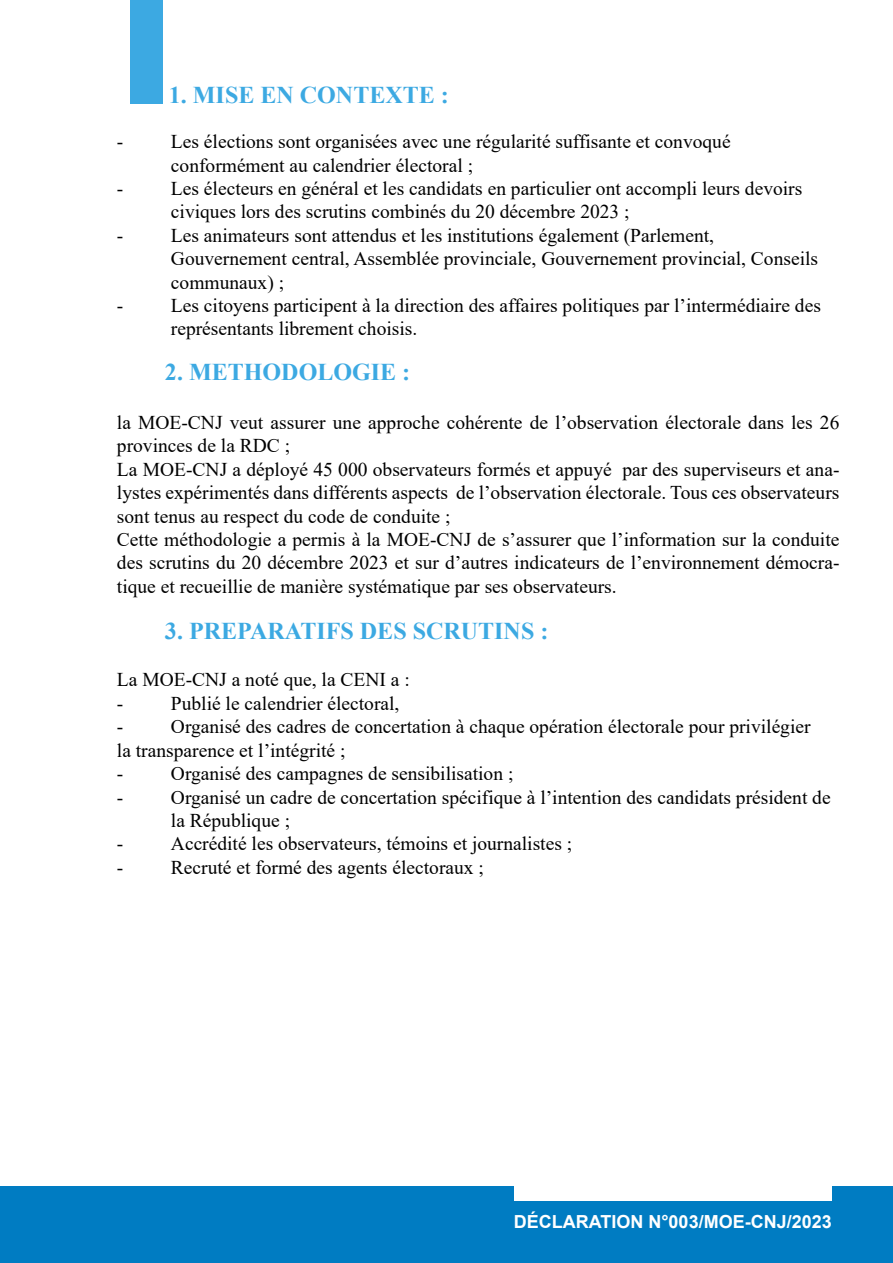
<style>
.page{position:relative;width:893px;height:1263px;background:#fff}
.page>*{position:absolute;margin:0;border:0;box-sizing:border-box;transform-origin:0 0}
.t1{font:700 24px "Times New Roman";color:#3ca9e2}
.t2{font:19.5px/23.4px "Times New Roman";color:#000}
.t3{font:700 18px "Arial";color:#fff}
</style>
<div class="page">
<div style="left:130px;top:0;width:33px;height:103px;background:#3ca9e2"></div>
<div style="left:0;top:1186px;width:893px;height:77px;background:#007cc2"></div>
<div style="left:514px;top:1184px;width:317px;height:17px;background:#fff"></div>
<p class="t1" style="left:169px;top:78px;width:282px">1. MISE EN CONTEXTE :</p>
<p class="t2" style="left:117px;top:129px;width:8px">-</p>
<p class="t2" style="left:171px;top:129px;width:561px">Les élections sont organisées avec une régularité suffisante et convoqué conformément au calendrier électoral ;</p>
<p class="t2" style="left:117px;top:176px;width:8px">-</p>
<p class="t2" style="left:171px;top:176px;width:633px">Les électeurs en général et les candidats en particulier ont accompli leurs devoirs civiques lors des scrutins combinés du 20 décembre 2023 ;</p>
<p class="t2" style="left:117px;top:223px;width:8px">-</p>
<p class="t2" style="left:171px;top:223px;width:649px">Les animateurs sont attendus et les institutions également (Parlement,<br>Gouvernement central, Assemblée provinciale, Gouvernement provincial, Conseils communaux) ;</p>
<p class="t2" style="left:117px;top:293px;width:8px">-</p>
<p class="t2" style="left:171px;top:293px;width:651px">Les citoyens participent à la direction des affaires politiques par l’intermédiaire des représentants librement choisis.</p>
<p class="t1" style="left:165px;top:354px;width:247px">2. METHODOLOGIE :</p>
<p class="t2" style="left:117px;top:410px;width:724px">la MOE-CNJ veut assurer une approche cohérente de l’observation électorale dans les 26 provinces de la RDC ;<br>La MOE-CNJ a déployé 45 000 observateurs formés et appuyé par des superviseurs et ana&shy;lystes expérimentés dans différents aspects de l’observation électorale. Tous ces observateurs sont tenus au respect du code de conduite ;<br>Cette méthodologie a permis à la MOE-CNJ de s’assurer que l’information sur la conduite des scrutins du 20 décembre 2023 et sur d’autres indicateurs de l’environnement démocra&shy;tique et recueillie de manière systématique par ses observateurs.</p>
<p class="t1" style="left:165px;top:614px;width:385px">3. PREPARATIFS DES SCRUTINS :</p>
<p class="t2" style="left:117px;top:668px;width:294px">La MOE-CNJ a noté que, la CENI a : -</p>
<p class="t2" style="left:171px;top:691px;width:230px">Publié le calendrier électoral,</p>
<p class="t2" style="left:117px;top:714px;width:695px;text-indent:54px">Organisé des cadres de concertation à chaque opération électorale pour privilégier la transparence et l’intégrité ;<br>-</p>
<p class="t2" style="left:117px;top:714px;width:8px">-</p>
<p class="t2" style="left:171px;top:761px;width:344px">Organisé des campagnes de sensibilisation ;</p>
<p class="t2" style="left:117px;top:785px;width:8px">-</p>
<p class="t2" style="left:171px;top:785px;width:661px">Organisé un cadre de concertation spécifique à l’intention des candidats président de la République ;</p>
<p class="t2" style="left:117px;top:831px;width:8px">-</p>
<p class="t2" style="left:171px;top:831px;width:403px">Accrédité les observateurs, témoins et journalistes ;</p>
<p class="t2" style="left:117px;top:855px;width:8px">-</p>
<p class="t2" style="left:171px;top:855px;width:314px">Recruté et formé des agents électoraux ;</p>
<p class="t3" style="left:514px;top:1209px;width:319px">DÉCLARATION N°003/MOE-CNJ/2023</p>
</div>
